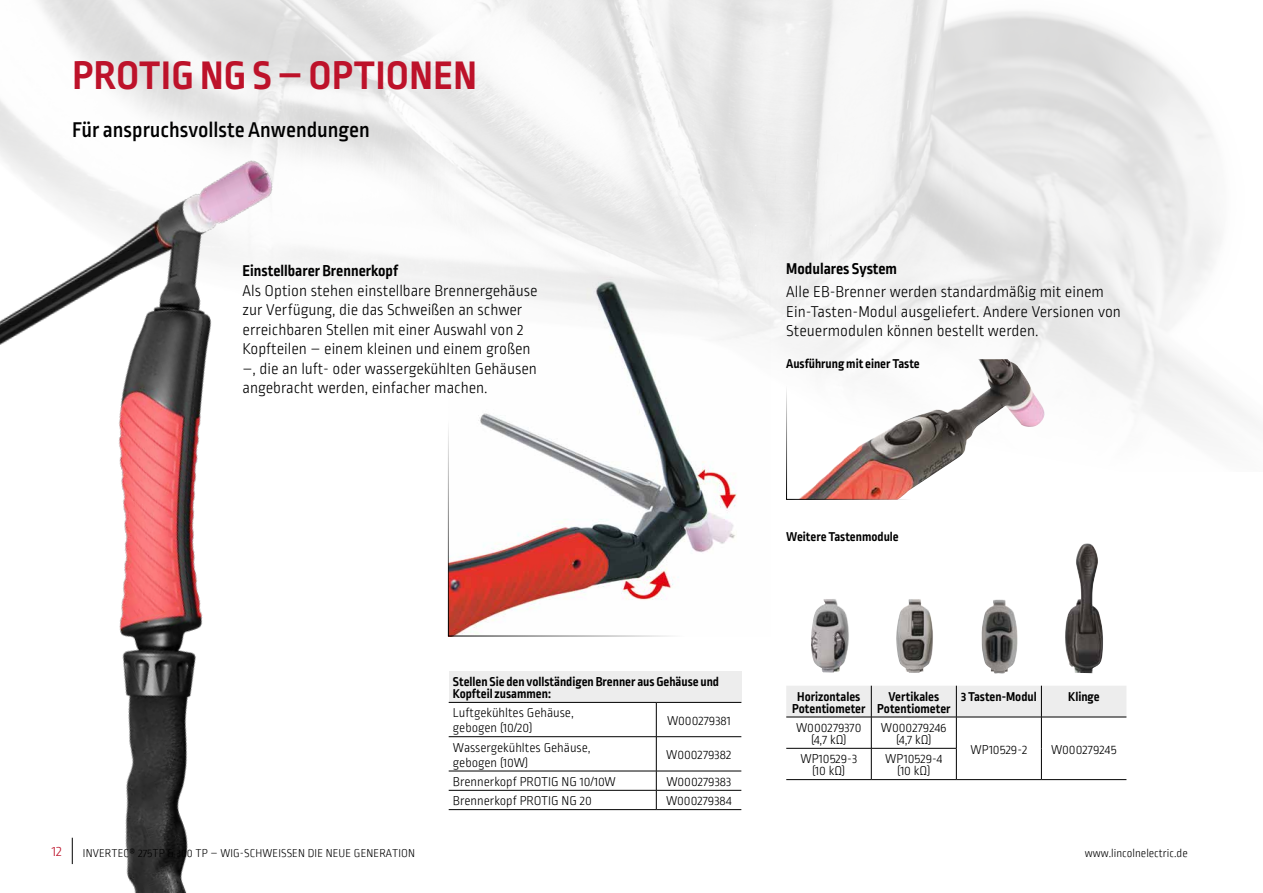
<style>
.page{position:relative;width:1263px;height:893px;background:#fff}
.page>*{position:absolute;margin:0;border:0;box-sizing:border-box;transform-origin:0 0}
.t1{font:700 42px "Ropa Sans Pro";letter-spacing:.01em;color:#bd122a}
.t2{font:500 22.5px "Ropa Sans Pro";color:#000}
.t3{font:300 16.5px/19.5px "Ropa Sans Pro";color:#000}
.t4{font:700 16.5px "Ropa Sans Pro";color:#000}
.t5{font:300 15px "Ropa Sans PTT";color:#bd122a}
.t6{font:300 13.5px/12px "Ropa Sans Pro";color:#000;text-align:center}
.t7{font:700 13.5px/12px "Ropa Sans Pro";color:#000;text-align:center}
.t8{font:300 12px "Ropa Sans PTT";letter-spacing:.01em;color:#000}
</style>
<div class="page">
<div style="left:786px;top:686px;width:340px;height:31px;background:#ededed"></div>
<hr style="left:871px;top:686px;width:1px;height:31px;background:#000">
<hr style="left:956px;top:686px;width:1px;height:31px;background:#000">
<hr style="left:1041px;top:686px;width:1px;height:31px;background:#000">
<hr style="left:786px;top:717px;width:85px;height:1px;background:#000">
<hr style="left:871px;top:717px;width:85px;height:1px;background:#000">
<hr style="left:871px;top:717px;width:1px;height:31px;background:#000">
<hr style="left:956px;top:717px;width:85px;height:1px;background:#000">
<hr style="left:956px;top:717px;width:1px;height:31px;background:#000">
<hr style="left:1041px;top:717px;width:85px;height:1px;background:#000">
<hr style="left:1041px;top:717px;width:1px;height:31px;background:#000">
<hr style="left:786px;top:748px;width:85px;height:1px;background:#000">
<hr style="left:871px;top:748px;width:85px;height:1px;background:#000">
<hr style="left:871px;top:748px;width:1px;height:31px;background:#000">
<hr style="left:956px;top:748px;width:1px;height:31px;background:#000">
<hr style="left:1041px;top:748px;width:1px;height:31px;background:#000">
<hr style="left:786px;top:779px;width:85px;height:1px;background:#000">
<hr style="left:871px;top:779px;width:85px;height:1px;background:#000">
<hr style="left:956px;top:779px;width:85px;height:1px;background:#000">
<hr style="left:1041px;top:779px;width:85px;height:1px;background:#000">
<img style="left:811px;top:599px;width:38px;height:74px">
<img style="left:896px;top:599px;width:37px;height:74px">
<img style="left:981px;top:599px;width:37px;height:74px">
<img style="left:1065px;top:543px;width:38px;height:130px">
<img style="left:800px;top:359px;width:245px;height:139px">
<img style="left:448px;top:267px;width:322px;height:367px">
<div style="left:449px;top:671px;width:292px;height:31px;background:#ededed"></div>
<hr style="left:449px;top:702px;width:207px;height:1px;background:#000">
<hr style="left:656px;top:702px;width:85px;height:1px;background:#000">
<hr style="left:656px;top:703px;width:1px;height:33px;background:#000">
<hr style="left:449px;top:736px;width:207px;height:1px;background:#000">
<hr style="left:656px;top:736px;width:85px;height:1px;background:#000">
<hr style="left:656px;top:737px;width:1px;height:34px;background:#000">
<hr style="left:449px;top:771px;width:207px;height:1px;background:#000">
<hr style="left:656px;top:771px;width:85px;height:1px;background:#000">
<hr style="left:449px;top:790px;width:207px;height:1px;background:#000">
<hr style="left:656px;top:790px;width:85px;height:1px;background:#000">
<svg style="left:656px;top:771px;width:1px;height:38px"></svg>
<hr style="left:449px;top:809px;width:207px;height:1px;background:#000">
<hr style="left:656px;top:809px;width:85px;height:1px;background:#000">
<img style="left:0;top:140px;width:357px;height:753px">
<svg style="left:72px;top:838px;width:1px;height:26px"></svg>
<h1 class="t1" style="left:72px;top:51px;width:406px">PROTIG NG S – OPTIONEN</h1>
<h2 class="t2" style="left:72px;top:117px;width:299px">Für anspruchsvollste Anwendungen</h2>
<p class="t4" style="left:243px;top:262px;width:157px">Einstellbarer Brennerkopf</p>
<p class="t3" style="left:243px;top:282px;width:297px">Als Option stehen einstellbare Brennergehäuse zur Verfügung, die das Schweißen an schwer erreichbaren Stellen mit einer Auswahl von 2<br>Kopfteilen – einem kleinen und einem großen –, die an luft- oder wassergekühlten Gehäusen angebracht werden, einfacher machen.</p>
<p class="t7" style="left:453px;top:676px;width:268px;text-align:left">Stellen Sie den vollständigen Brenner aus Gehäuse und<br>Kopfteil zusammen:</p>
<p class="t6" style="left:453px;top:706px;width:122px;line-height:15px;text-align:left">Luftgekühltes Gehäuse, gebogen (10/20)</p>
<p class="t6" style="left:667px;top:715px;width:65px">W000279381</p>
<p class="t6" style="left:453px;top:741px;width:139px;line-height:15px;text-align:left">Wassergekühltes Gehäuse, gebogen (10W)</p>
<p class="t6" style="left:666px;top:750px;width:67px">W000279382</p>
<p class="t6" style="left:453px;top:776px;width:164px">Brennerkopf PROTIG NG 10/10W</p>
<p class="t6" style="left:666px;top:776px;width:66px">W000279383</p>
<p class="t6" style="left:453px;top:796px;width:141px">Brennerkopf PROTIG NG 20</p>
<p class="t6" style="left:666px;top:796px;width:67px">W000279384</p>
<p class="t4" style="left:786px;top:259px;width:112px">Modulares System</p>
<p class="t3" style="left:786px;top:283px;width:336px">Alle EB-Brenner werden standardmäßig mit einem<br>Ein-Tasten-Modul ausgeliefert. Andere Versionen von<br>Steuermodulen können bestellt werden.</p>
<p class="t7" style="left:786px;top:358px;width:135px">Ausführung mit einer Taste</p>
<p class="t7" style="left:786px;top:531px;width:114px">Weitere Tastenmodule</p>
<p class="t7" style="left:792px;top:691px;width:75px">Horizontales<br>Potentiometer</p>
<p class="t7" style="left:877px;top:691px;width:75px">Vertikales<br>Potentiometer</p>
<p class="t7" style="left:961px;top:691px;width:77px">3 Tasten-Modul</p>
<p class="t7" style="left:1068px;top:691px;width:33px">Klinge</p>
<p class="t6" style="left:796px;top:722px;width:67px">W000279370 (4,7 kΩ)</p>
<p class="t6" style="left:881px;top:722px;width:67px">W000279246 (4,7 kΩ)</p>
<p class="t6" style="left:970px;top:744px;width:58px">WP10529-2</p>
<p class="t6" style="left:1051px;top:744px;width:67px">W000279245</p>
<p class="t6" style="left:800px;top:754px;width:58px">WP10529-3 (10 kΩ)</p>
<p class="t6" style="left:885px;top:754px;width:59px">WP10529-4 (10 kΩ)</p>
<p class="t5" style="left:52px;top:843px;width:12px">12</p>
<p class="t8" style="left:83px;top:847px;width:334px">INVERTEC® 275TP &amp; 300 TP – WIG-SCHWEISSEN DIE NEUE GENERATION</p>
<p class="t8" style="left:1085px;top:847px;width:104px">www.lincolnelectric.de</p>
</div>
